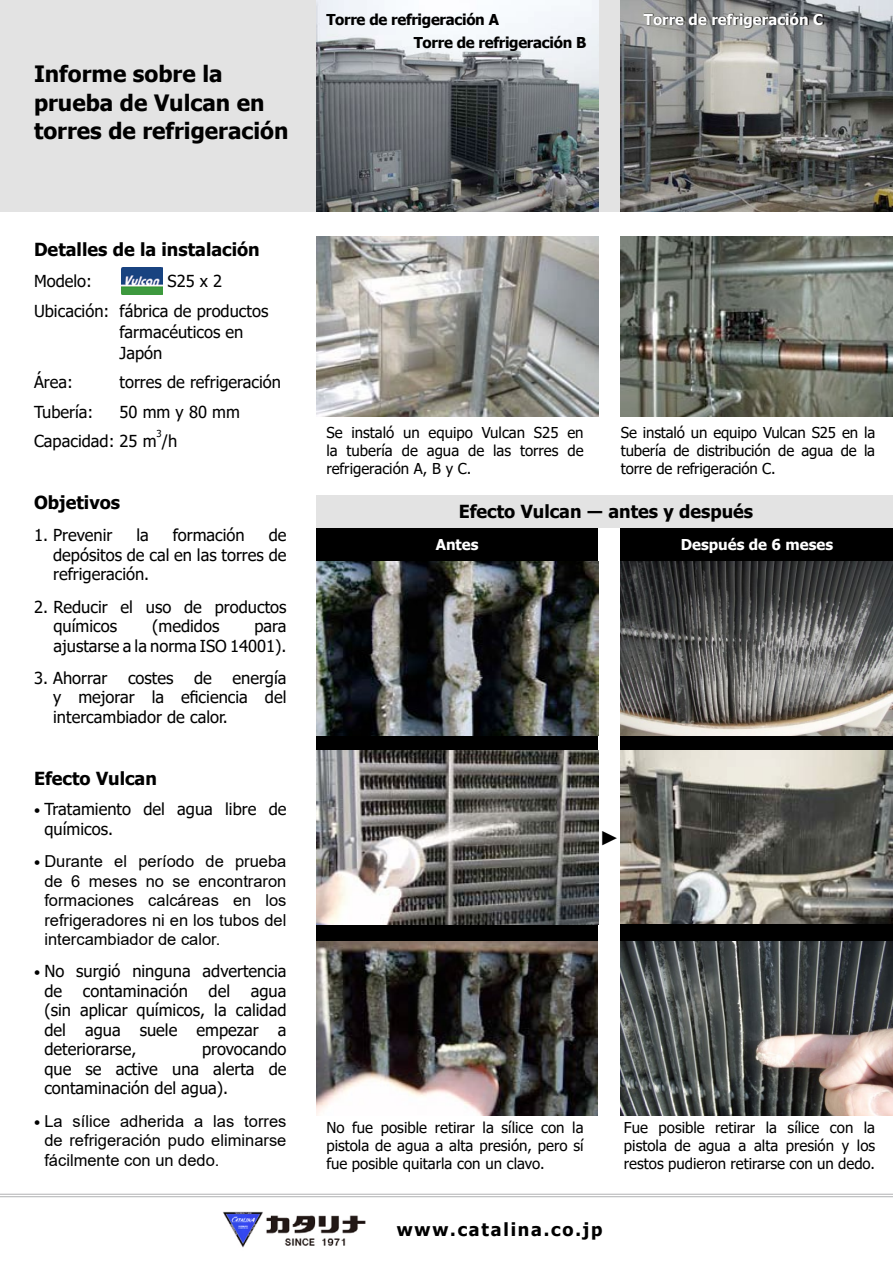
<style>
.page{position:relative;width:893px;height:1263px;background:#fff}
.page>*{position:absolute;margin:0;border:0;box-sizing:border-box;transform-origin:0 0}
.t1{font:700 22.5px/28.5px "Tahoma";color:#000}
.t2{font:700 20.25px "Arial";color:#000}
.t3{font:700 18px "Tahoma";color:#000}
.t4{font:700 18px "Tahoma";letter-spacing:.1em;color:#000}
.t5{font:16.5px/19.5px "Tahoma";color:#000}
.t6{font:16.5px/19.5px "Arial";color:#000;text-align:justify}
.t7{font:15px/18px "Tahoma";color:#000;text-align:justify}
.t8{font:700 15px "Tahoma";letter-spacing:-.02em;color:#000}
.t9{font:700 15px "Tahoma";color:#fff}
.t10{font:9.6px "Tahoma";color:#000}
.s1{font-size:13.5px}
.s2{font-family:"Tahoma";font-size:13.5px}
</style>
<div class="page">
<div style="left:316px;top:527px;width:282px;height:574px;background:#000"></div>
<div style="left:621px;top:527px;width:272px;height:574px;background:#000"></div>
<div style="left:0;top:0;width:893px;height:212px;background:#e3e3e3"></div>
<div style="left:316px;top:495px;width:577px;height:33px;background:#e3e3e3"></div>
<img style="left:223px;top:1211px;width:143px;height:37px">
<hr style="left:0;top:1194px;width:893px;height:1px;background:#b1b2b3">
<hr style="left:0;top:1196px;width:893px;height:1px;background:#b1b2b3">
<img style="left:122px;top:267px;width:40px;height:27px">
<img style="left:316px;top:1px;width:282px;height:211px">
<img style="left:621px;top:0;width:272px;height:212px">
<svg style="left:644px;top:12px;width:180px;height:17px;background:#606261"></svg>
<img style="left:316px;top:237px;width:282px;height:179px">
<img style="left:621px;top:237px;width:272px;height:179px">
<img style="left:316px;top:561px;width:282px;height:174px">
<img style="left:316px;top:750px;width:282px;height:174px">
<img style="left:316px;top:941px;width:282px;height:174px">
<img style="left:621px;top:561px;width:272px;height:174px">
<img style="left:621px;top:751px;width:272px;height:173px">
<img style="left:621px;top:941px;width:272px;height:174px">
<h1 class="t1" style="left:34px;top:61px;width:256px">Informe sobre la prueba de Vulcan en torres de refrigeración</h1>
<p class="t3" style="left:34px;top:237px;width:227px">Detalles de la instalación</p>
<p class="t5" style="left:34px;top:272px;width:60px">Modelo:</p>
<p class="t5" style="left:34px;top:267px;width:236px;line-height:29.5px;text-indent:133px">S25 x 2<br>Ubicación: fábrica de productos</p>
<p class="t5" style="left:120px;top:322px;width:125px;line-height:21px">farmacéuticos en<br>Japón</p>
<p class="t5" style="left:34px;top:373px;width:40px">Área:</p>
<p class="t5" style="left:120px;top:373px;width:163px">torres de refrigeración</p>
<p class="t5" style="left:34px;top:403px;width:61px">Tubería:</p>
<p class="t5" style="left:34px;top:398px;width:207px;line-height:29.5px;text-indent:86px">50 mm y 80 mm<br>Capacidad: 25 m /h</p>
<p class="t10" style="left:157px;top:427px;width:7px">3</p>
<p class="t3" style="left:34px;top:490px;width:88px">Objetivos</p>
<p class="t5" style="left:34px;top:527px;width:80px">1. Prevenir</p>
<p class="t5" style="left:136px;top:527px;width:14px">la</p>
<p class="t5" style="left:173px;top:527px;width:74px">formación</p>
<p class="t5" style="left:53px;top:527px;width:235px;text-align:justify;text-indent:216px">de depósitos de cal en las torres de refrigeración.</p>
<p class="t5" style="left:54px;top:598px;width:234px;text-indent:-20px">2. Reducir el uso de productos químicos</p>
<p class="t5" style="left:152px;top:617px;width:69px">(medidos</p>
<p class="t5" style="left:54px;top:617px;width:235px;text-align:right">para<br>ajustarse a la norma ISO 14001).</p>
<p class="t5" style="left:53px;top:669px;width:235px;text-align:justify;text-indent:-19px">3. Ahorrar costes de energía y mejorar la eficiencia del intercambiador de calor.</p>
<p class="t3" style="left:34px;top:765px;width:124px">Efecto Vulcan</p>
<p class="t5" style="left:45px;top:800px;width:243px;text-indent:-10px"><span class="s1">•</span> Tratamiento del agua libre de químicos.</p>
<p class="t6" style="left:44px;top:851px;width:244px;text-indent:-10px"><span class="s2">•</span> Durante el período de prueba de 6 meses no se encontraron formaciones calcáreas en los refrigeradores ni en los tubos del intercambiador de calor.</p>
<p class="t5" style="left:44px;top:962px;width:244px;text-indent:-10px"><span class="s1">•</span> No surgió ninguna advertencia de</p>
<p class="t5" style="left:83px;top:982px;width:107px">contaminación</p>
<p class="t5" style="left:209px;top:982px;width:23px">del</p>
<p class="t5" style="left:44px;top:982px;width:244px;text-align:justify;text-indent:206px">agua (sin aplicar químicos, la calidad del agua suele empezar a deteriorarse,</p>
<p class="t5" style="left:44px;top:1040px;width:244px;text-align:justify;text-indent:158px">provocando que se active una alerta de contaminación del agua).</p>
<p class="t6" style="left:44px;top:1111px;width:244px;text-indent:-10px"><span class="s2">•</span> La sílice adherida a las torres de refrigeración pudo eliminarse fácilmente con un dedo.</p>
<p class="t8" style="left:326px;top:9px;width:174px">Torre de refrigeración A</p>
<p class="t9" style="left:644px;top:9px;width:181px">Torre de refrigeración C</p>
<p class="t8" style="left:414px;top:32px;width:174px">Torre de refrigeración B</p>
<p class="t7" style="left:326px;top:424px;width:259px">Se instaló un equipo Vulcan S25 en la tubería de agua de las torres de refrigeración A, B y C.</p>
<p class="t7" style="left:621px;top:424px;width:256px">Se instaló un equipo Vulcan S25 en la tubería de distribución de agua de la torre de refrigeración C.</p>
<p class="t3" style="left:459px;top:499px;width:296px">Efecto Vulcan ― antes y después</p>
<p class="t9" style="left:436px;top:534px;width:44px">Antes</p>
<p class="t9" style="left:681px;top:534px;width:154px">Después de 6 meses</p>
<p class="t2" style="left:600px;top:823px;width:22px">►</p>
<p class="t7" style="left:326px;top:1120px;width:259px">No fue posible retirar la sílice con la pistola de agua a alta presión, pero sí fue posible quitarla con un clavo.</p>
<p class="t7" style="left:624px;top:1120px;width:253px">Fue posible retirar la sílice con la pistola de agua a alta presión y los restos pudieron retirarse con un dedo.</p>
<p class="t4" style="left:397px;top:1217px;width:207px">www.catalina.co.jp</p>
</div>
